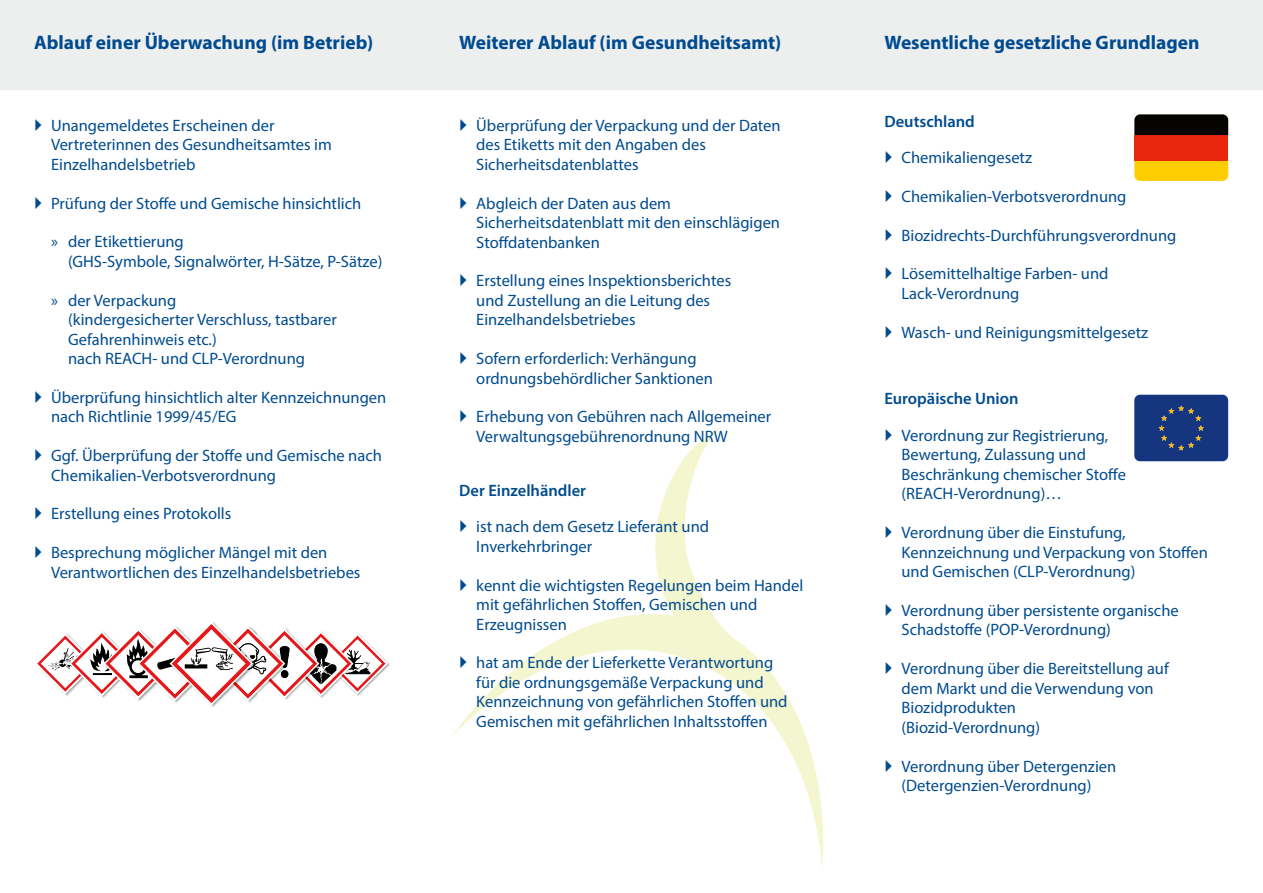
<style>
.page{position:relative;width:1263px;height:893px;background:#fff}
.page>*{position:absolute;margin:0;border:0;box-sizing:border-box;transform-origin:0 0}
.Fließ{font:700 19.5px "Myriad Pro";color:#004b8f}
.t1{font:16.5px/19.5px "Myriad Pro";color:#004b8f}
.Fließ-2{font:600 16.5px "Myriad Pro";color:#004b8f}
</style>
<div class="page">
<div style="left:0;top:0;width:1263px;height:89px;background:#edeeee"></div>
<svg style="left:452px;top:427px;width:372px;height:444px"></svg>
<svg style="left:36px;top:622px;width:352px;height:83px"></svg>
<svg style="left:1134px;top:160px;width:94px;height:21px;background:#fdc604"></svg>
<div style="left:1134px;top:135px;width:94px;height:25px;background:#e8260c"></div>
<div style="left:1134px;top:114px;width:94px;height:21px;background:#060400"></div>
<div style="left:1134px;top:395px;width:94px;height:66px;background:#15357f"></div>
<svg style="left:461px;top:520px;width:6px;height:12px"></svg>
<svg style="left:461px;top:579px;width:6px;height:12px"></svg>
<svg style="left:461px;top:656px;width:6px;height:12px"></svg>
<p class="Fließ" style="left:34px;top:29px;width:341px">Ablauf einer Überwachung (im Betrieb)</p>
<p class="t1" style="left:51px;top:115px;width:282px">Unangemeldetes Erscheinen der<br>Vertreterinnen des Gesundheitsamtes im<br>Einzelhandelsbetrieb</p>
<p class="t1" style="left:51px;top:193px;width:312px">Prüfung der Stoffe und Gemische hinsichtlich</p>
<p class="t1" style="left:68px;top:232px;width:316px;text-indent:-17px">» der Etikettierung<br>(GHS-Symbole, Signalwörter, H-Sätze, P-Sätze)</p>
<p class="t1" style="left:68px;top:290px;width:270px;text-indent:-17px">» der Verpackung<br>(kindergesicherter Verschluss, tastbarer<br>Gefahrenhinweis etc.)<br>nach REACH- und CLP-Verordnung</p>
<p class="t1" style="left:51px;top:387px;width:337px">Überprüfung hinsichtlich alter Kennzeichnungen nach Richtlinie 1999/45/EG</p>
<p class="t1" style="left:51px;top:446px;width:332px">Ggf. Überprüfung der Stoffe und Gemische nach<br>Chemikalien-Verbotsverordnung</p>
<p class="t1" style="left:51px;top:504px;width:182px">Erstellung eines Protokolls</p>
<p class="t1" style="left:51px;top:543px;width:311px">Besprechung möglicher Mängel mit den<br>Verantwortlichen des Einzelhandelsbetriebes</p>
<p class="Fließ" style="left:459px;top:29px;width:324px">Weiterer Ablauf (im Gesundheitsamt)</p>
<p class="t1" style="left:476px;top:115px;width:306px">Überprüfung der Verpackung und der Daten des Etiketts mit den Angaben des<br>Sicherheitsdatenblattes</p>
<p class="t1" style="left:476px;top:193px;width:305px">Abgleich der Daten aus dem<br>Sicherheitsdatenblatt mit den einschlägigen<br>Stoffdatenbanken</p>
<p class="t1" style="left:476px;top:271px;width:256px">Erstellung eines Inspektionsberichtes und Zustellung an die Leitung des<br>Einzelhandelsbetriebes</p>
<p class="t1" style="left:476px;top:349px;width:238px">Sofern erforderlich: Verhängung ordnungsbehördlicher Sanktionen</p>
<p class="t1" style="left:476px;top:407px;width:296px">Erhebung von Gebühren nach Allgemeiner<br>Verwaltungsgebührenordnung NRW</p>
<p class="Fließ-2" style="left:459px;top:480px;width:128px">Der Einzelhändler</p>
<p class="t1" style="left:476px;top:517px;width:234px">ist nach dem Gesetz Lieferant und<br>Inverkehrbringer</p>
<p class="t1" style="left:476px;top:575px;width:329px">kennt die wichtigsten Regelungen beim Handel mit gefährlichen Stoffen, Gemischen und<br>Erzeugnissen</p>
<p class="t1" style="left:476px;top:653px;width:313px">hat am Ende der Lieferkette Verantwortung für die ordnungsgemäße Verpackung und Kennzeichnung von gefährlichen Stoffen und Gemischen mit gefährlichen Inhaltsstoffen</p>
<p class="Fließ" style="left:884px;top:29px;width:317px">Wesentliche gesetzliche Grundlagen</p>
<p class="Fließ-2" style="left:884px;top:111px;width:92px">Deutschland</p>
<p class="t1" style="left:901px;top:148px;width:132px">Chemikaliengesetz</p>
<p class="t1" style="left:901px;top:186px;width:226px">Chemikalien-Verbotsverordnung</p>
<p class="t1" style="left:901px;top:225px;width:276px">Biozidrechts-Durchführungsverordnung</p>
<p class="t1" style="left:901px;top:264px;width:208px">Lösemittelhaltige Farben- und<br>Lack-Verordnung</p>
<p class="t1" style="left:901px;top:322px;width:248px">Wasch- und Reinigungsmittelgesetz</p>
<p class="Fließ-2" style="left:884px;top:388px;width:136px">Europäische Union</p>
<p class="t1" style="left:901px;top:425px;width:226px">Verordnung zur Registrierung,<br>Bewertung, Zulassung und<br>Beschränkung chemischer Stoffe (REACH-Verordnung)…</p>
<p class="t1" style="left:901px;top:523px;width:308px">Verordnung über die Einstufung,<br>Kennzeichnung und Verpackung von Stoffen und Gemischen (CLP-Verordnung)</p>
<p class="t1" style="left:901px;top:600px;width:279px">Verordnung über persistente organische<br>Schadstoffe (POP-Verordnung)</p>
<p class="t1" style="left:901px;top:659px;width:269px">Verordnung über die Bereitstellung auf dem Markt und die Verwendung von<br>Biozidprodukten<br>(Biozid-Verordnung)</p>
<p class="t1" style="left:901px;top:756px;width:216px">Verordnung über Detergenzien (Detergenzien-Verordnung)</p>
</div>
